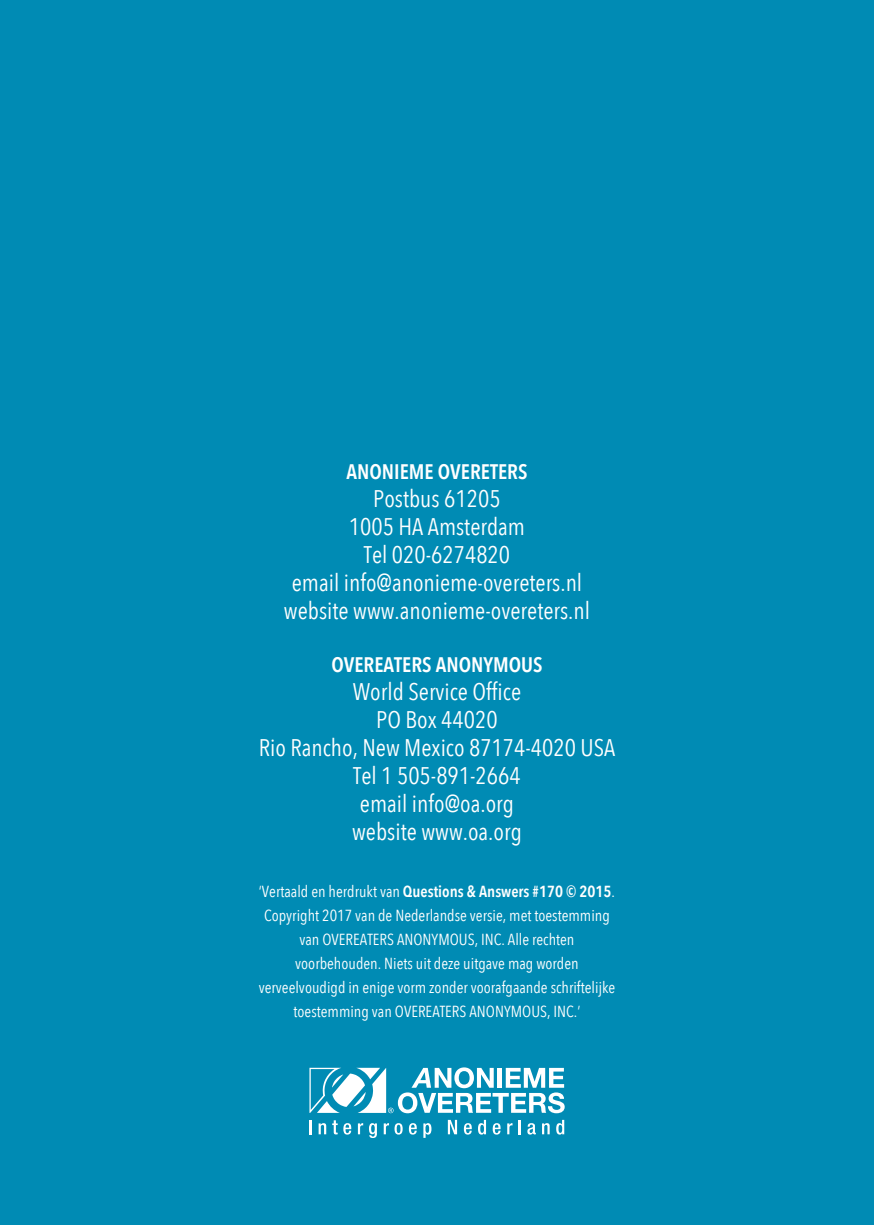
<style>
.page{position:relative;width:874px;height:1225px;background:#fff}
.page>*{position:absolute;margin:0;border:0;box-sizing:border-box;transform-origin:0 0}
.t1{font:24px/28px "Avenir Next Condensed";color:#fff;text-align:center}
.t2{font:600 21px "Avenir Next Condensed";color:#fff}
.t3{font:16px/24px "Avenir Next Condensed";color:#fff;text-align:center}
.s1{font-weight:600}
</style>
<div class="page">
<div style="left:0;top:0;width:873px;height:1225px;background:#008bb4"></div>
<svg style="left:309px;top:1120px;width:2px;height:14px"></svg>
<svg style="left:318px;top:1123px;width:8px;height:11px"></svg>
<svg style="left:332px;top:1120px;width:5px;height:14px"></svg>
<svg style="left:343px;top:1123px;width:8px;height:11px"></svg>
<svg style="left:358px;top:1123px;width:5px;height:11px"></svg>
<svg style="left:369px;top:1123px;width:8px;height:15px"></svg>
<svg style="left:383px;top:1123px;width:19px;height:11px"></svg>
<svg style="left:408px;top:1123px;width:8px;height:11px"></svg>
<svg style="left:423px;top:1123px;width:8px;height:14px"></svg>
<svg style="left:447px;top:1119px;width:10px;height:15px"></svg>
<svg style="left:463px;top:1123px;width:8px;height:11px"></svg>
<svg style="left:478px;top:1119px;width:8px;height:15px"></svg>
<svg style="left:492px;top:1123px;width:8px;height:11px"></svg>
<svg style="left:507px;top:1123px;width:5px;height:11px"></svg>
<svg style="left:518px;top:1120px;width:2px;height:14px"></svg>
<svg style="left:527px;top:1123px;width:8px;height:11px"></svg>
<svg style="left:542px;top:1123px;width:7px;height:11px"></svg>
<svg style="left:556px;top:1119px;width:8px;height:15px"></svg>
<svg style="left:309px;top:1067px;width:255px;height:46px"></svg>
<h2 class="t2" style="left:346px;top:453px;width:182px">ANONIEME OVERETERS</h2>
<h1 class="t1" style="left:284px;top:483px;width:307px">Postbus 61205<br>1005 HA Amsterdam<br>Tel 020-6274820<br>email info@anonieme-overeters.nl website www.anonieme-overeters.nl</h1>
<h2 class="t2" style="left:331px;top:646px;width:212px">OVEREATERS ANONYMOUS</h2>
<h1 class="t1" style="left:258px;top:676px;width:358px">World Service Office<br>PO Box 44020<br>Rio Rancho, New Mexico 87174-4020 USA<br>Tel 1 505-891-2664<br>email info@oa.org<br>website www.oa.org</h1>
<p class="t3" style="left:258px;top:878px;width:358px">‘Vertaald en herdrukt van <span class="s1">Questions &amp; Answers #170 © 2015</span>.<br>Copyright 2017 van de Nederlandse versie, met toestemming van OVEREATERS ANONYMOUS, INC. Alle rechten voorbehouden. Niets uit deze uitgave mag worden verveelvoudigd in enige vorm zonder voorafgaande schriftelĳke toestemming van OVEREATERS ANONYMOUS, INC.’</p>
</div>
